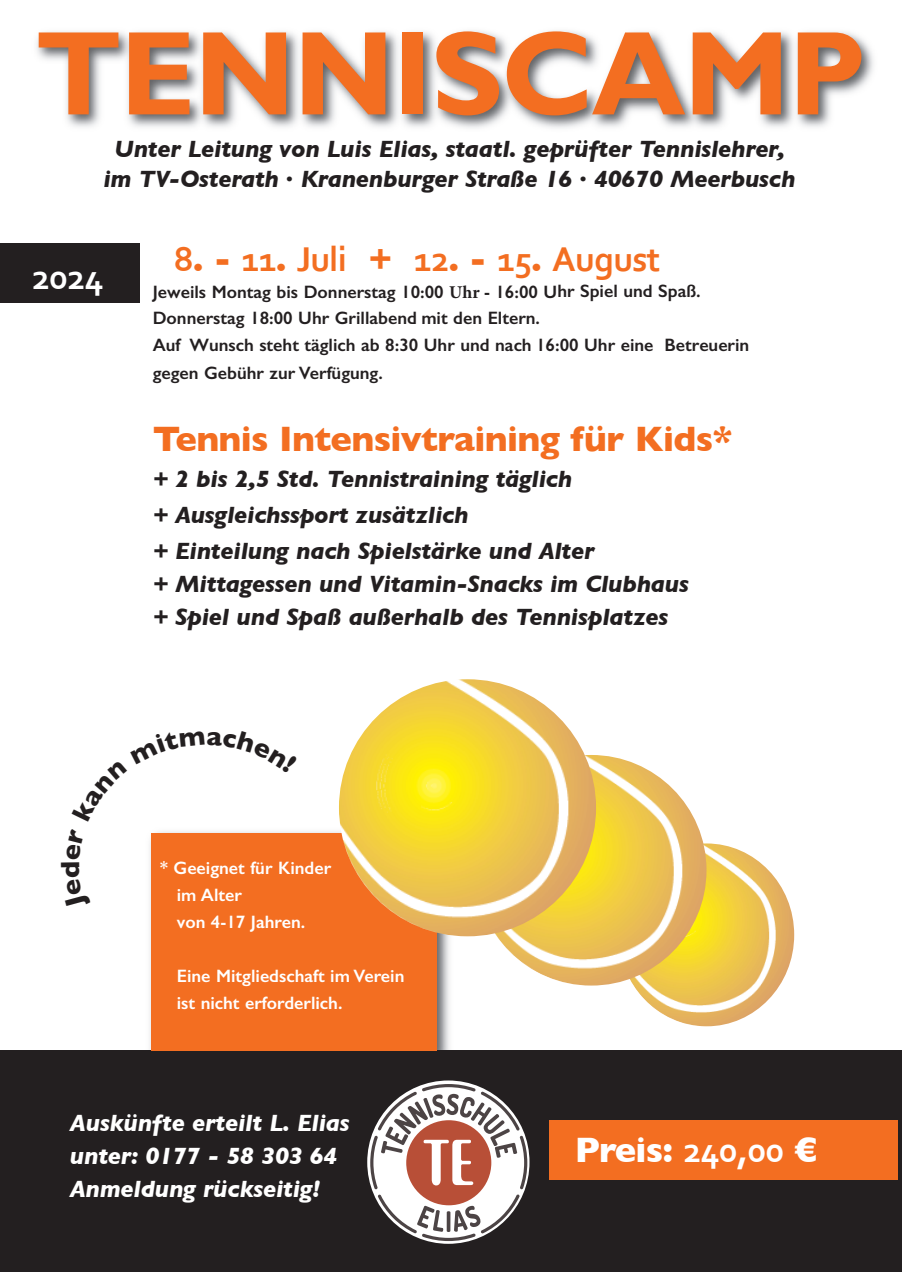
<style>
.page{position:relative;width:902px;height:1272px;background:#fff}
.page>*{position:absolute;margin:0;border:0;box-sizing:border-box;transform-origin:0 0}
.t1{font:700 120px "Gill Sans";letter-spacing:-.015em;color:#f36e21}
.t2{font:700 36px "Gill Sans";letter-spacing:-.02em;color:#f36e21}
.t3{font:700 36px "Corbel";letter-spacing:-.02em;color:#f36e21}
.t4{font:700 36px "Gill Sans";letter-spacing:-.02em;color:#fff}
.t5{font:700 36px "Corbel";color:#fff}
.t6{font:italic 700 24px/36px "Gill Sans";letter-spacing:-.01em;color:#231f20}
.t7{font:italic 700 24px/33px "Gill Sans";letter-spacing:-.01em;color:#fff}
.t8{font:600 18px/27px "Gill Sans";color:#231f20}
.t9{font:600 18px/27px "Gill Sans";color:#fff}
.s1{font-family:"Gill Sans"}
.s2{font-family:"Minion Pro";font-weight:700}
.s3{font-family:"Corbel"}
</style>
<div class="page">
<img style="left:618px;top:843px;width:176px;height:183px;border-radius:50%">
<div style="left:0;top:1050px;width:901px;height:221px;background:#231f20"></div>
<div style="left:549px;top:1119px;width:348px;height:60px;background:#f36e21"></div>
<div style="left:0;top:243px;width:139px;height:59px;background:#231f20"></div>
<img style="left:36px;top:30px;width:838px;height:98px">
<img style="left:150px;top:831px;width:305px;height:220px">
<div style="left:151px;top:833px;width:285px;height:217px;background:#f36e21"></div>
<img style="left:476px;top:755px;width:230px;height:230px;border-radius:50%">
<img style="left:339px;top:679px;width:257px;height:257px;border-radius:50%">
<svg style="left:370px;top:1083px;width:157px;height:157px"></svg>
<h1 class="t1" style="left:35px;top:3px;width:832px">TENNISCAMP</h1>
<p class="t6" style="left:103px;top:134px;width:693px;line-height:30px;text-align:center">Unter Leitung von Luis Elias, staatl. geprüfter Tennislehrer, im TV-Osterath · Kranenburger Straße 16 · 40670 Meerbusch</p>
<h2 class="t5" style="left:32px;top:255px;width:73px">2024</h2>
<h2 class="t3" style="left:174px;top:236px;width:488px">8<span class="s1">. -</span> 11<span class="s1">.</span> Juli <span class="s1">+</span> 12<span class="s1">. -</span> 15<span class="s1">.</span> August</h2>
<p class="t8" style="left:153px;top:278px;width:598px">Jeweils Montag bis Donnerstag 10<span class="s2">:</span>00 <span class="s2">Uhr</span> - 16<span class="s2">:</span>00 Uhr Spiel und Spaß<span class="s2">.<br></span>Donnerstag 18<span class="s2">:</span>00 Uhr Grillabend mit den Eltern.<br>Auf Wunsch steht täglich ab 8<span class="s2">:</span>30 Uhr und nach 16<span class="s2">:</span>00 Uhr eine Betreuerin gegen Gebühr zur Verfügung.</p>
<h2 class="t2" style="left:153px;top:418px;width:581px">Tennis Intensivtraining für Kids*</h2>
<p class="t6" style="left:153px;top:461px;width:443px">+ 2 bis 2,5 Std. Tennistraining täglich<br>+ Ausgleichssport zusätzlich<br>+ Einteilung nach Spielstärke und Alter</p>
<p class="t6" style="left:153px;top:567px;width:537px;line-height:33px">+ Mittagessen und Vitamin-Snacks im Clubhaus + Spiel und Spaß außerhalb des Tennisplatzes</p>
<p class="t9" style="left:177px;top:853px;width:156px;text-indent:-17px">* Geeignet für Kinder im Alter<br>von 4-17 Jahren.</p>
<p class="t9" style="left:177px;top:961px;width:229px">Eine Mitgliedschaft im Verein ist nicht erforderlich.</p>
<p class="t7" style="left:70px;top:1105px;width:281px">Auskünfte erteilt L. Elias unter: 0177 - 58 303 64<br>Anmeldung rückseitig!</p>
<h2 class="t4" style="left:574px;top:1128px;width:244px">Preis: <span class="s3">240,00</span> €</h2>
</div>
